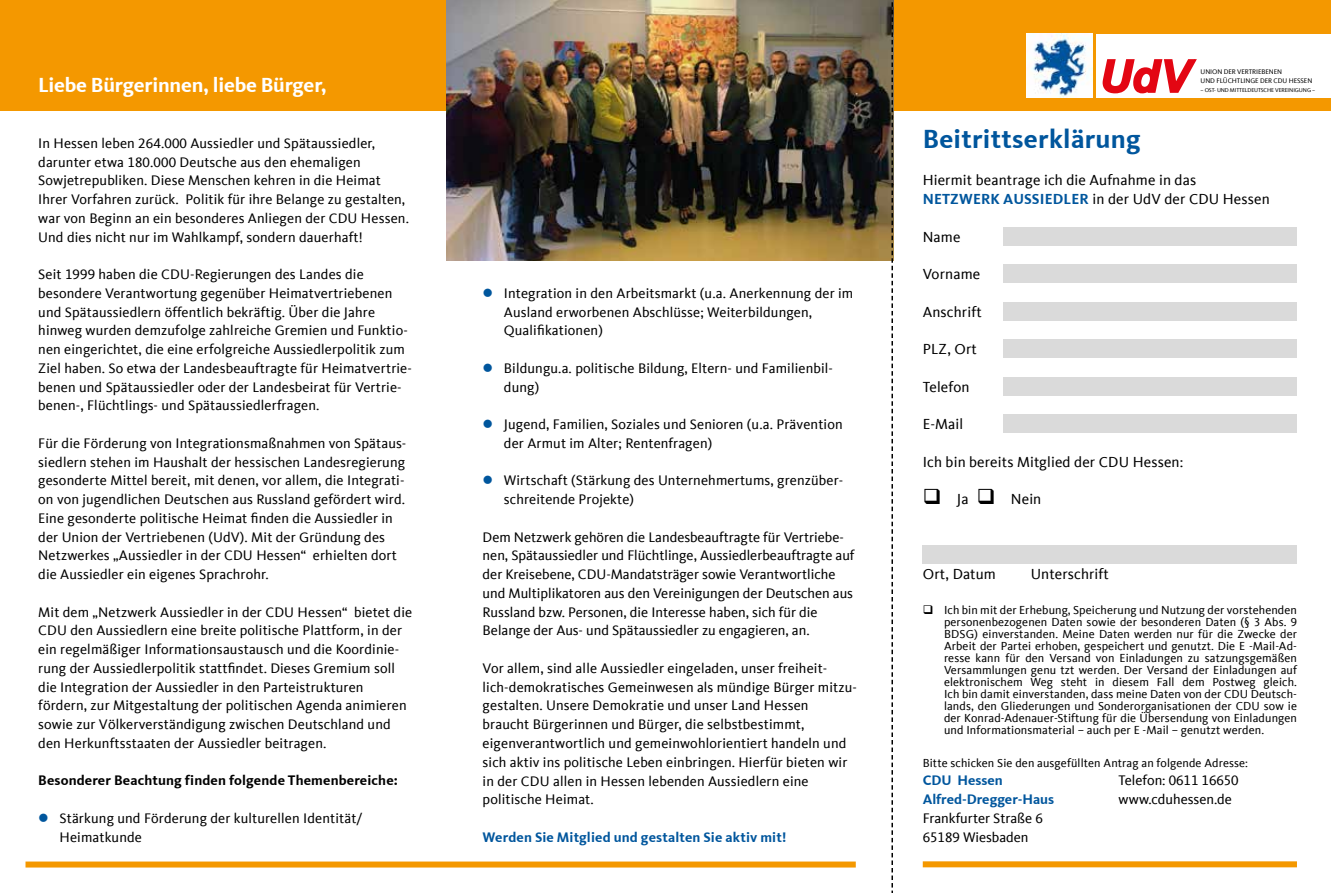
<style>
.page{position:relative;width:1331px;height:893px;background:#fff}
.page>*{position:absolute;margin:0;border:0;box-sizing:border-box;transform-origin:0 0}
.t1{font:700 27px "CDU Kievit Tab";letter-spacing:.01em;color:#00569d}
.t2{font:700 21px "CDU Kievit Tab";letter-spacing:-.01em;color:#fff}
.t3{font:15px/18.8px "CDU Kievit Tab";letter-spacing:.01em;color:#000}
.t4{font:14.25px/18.8px "CDU Kievit Tab";letter-spacing:.01em;color:#000}
.t5{font:700 14.25px/18.8px "CDU Kievit Tab";letter-spacing:.005em;color:#00569d}
.t6{font:700 14.25px "CDU Kievit Tab";letter-spacing:.01em;color:#000}
.t7{font:12px/12px "CDU Kievit Tab";letter-spacing:.01em;color:#000;text-align:justify}
.t8{font:6.9px/9.1px "CDU Kievit Tab";letter-spacing:-.01em;color:#000}
.t9{font:5.7px "CDU Kievit Tab";letter-spacing:-.02em;color:#000}
.s1{font-weight:700;color:#00569d}
</style>
<div class="page">
<div style="left:0;top:0;width:1331px;height:110px;background:#f49800"></div>
<div style="left:1003px;top:227px;width:294px;height:19px;background:#dadada"></div>
<div style="left:1003px;top:264px;width:294px;height:19px;background:#dadada"></div>
<div style="left:1003px;top:302px;width:294px;height:19px;background:#dadada"></div>
<div style="left:1003px;top:339px;width:294px;height:19px;background:#dadada"></div>
<div style="left:1003px;top:377px;width:294px;height:19px;background:#dadada"></div>
<div style="left:1003px;top:414px;width:294px;height:19px;background:#dadada"></div>
<div style="left:923px;top:545px;width:374px;height:19px;background:#dadada"></div>
<div style="left:26px;top:861px;width:830px;height:6px;background:#f49800"></div>
<div style="left:923px;top:861px;width:374px;height:6px;background:#f49800"></div>
<div style="left:1096px;top:34px;width:235px;height:64px;background:#fff"></div>
<img style="left:1026px;top:34px;width:67px;height:64px">
<svg style="left:1102px;top:59px;width:95px;height:35px"></svg>
<img style="left:446px;top:0;width:445px;height:260px">
<svg style="left:891px;top:0;width:2px;height:893px"></svg>
<h2 class="t2" style="left:38px;top:77px;width:290px">Liebe Bürgerinnen, liebe Bürger,</h2>
<p class="t4" style="left:38px;top:134px;width:372px">In Hessen leben 264.000 Aussiedler und Spätaussiedler, darunter etwa 180.000 Deutsche aus den ehemaligen Sowjetrepubliken. Diese Menschen kehren in die Heimat Ihrer Vorfahren zurück. Politik für ihre Belange zu gestalten, war von Beginn an ein besonderes Anliegen der CDU Hessen.<br>Und dies nicht nur im Wahlkampf, sondern dauerhaft!</p>
<p class="t4" style="left:38px;top:265px;width:375px">Seit 1999 haben die CDU-Regierungen des Landes die besondere Verantwortung gegenüber Heimatvertriebenen und Spätaussiedlern öffentlich bekräftig. Über die Jahre hinweg wurden demzufolge zahlreiche Gremien und Funktio&shy;nen eingerichtet, die eine erfolgreiche Aussiedlerpolitik zum Ziel haben. So etwa der Landesbeauftragte für Heimatvertrie&shy;benen und Spätaussiedler oder der Landesbeirat für Vertrie&shy;benen-, Flüchtlings- und Spätaussiedlerfragen.</p>
<p class="t4" style="left:38px;top:434px;width:370px">Für die Förderung von Integrationsmaßnahmen von Spätaus&shy;siedlern stehen im Haushalt der hessischen Landesregierung gesonderte Mittel bereit, mit denen, vor allem, die Integrati&shy;on von jugendlichen Deutschen aus Russland gefördert wird.<br>Eine gesonderte politische Heimat finden die Aussiedler in der Union der Vertriebenen (UdV). Mit der Gründung des Netzwerkes „Aussiedler in der CDU Hessen“ erhielten dort die Aussiedler ein eigenes Sprachrohr.</p>
<p class="t4" style="left:38px;top:603px;width:375px">Mit dem „Netzwerk Aussiedler in der CDU Hessen“ bietet die CDU den Aussiedlern eine breite politische Plattform, in der ein regelmäßiger Informationsaustausch und die Koordinie&shy;rung der Aussiedlerpolitik stattfindet. Dieses Gremium soll die Integration der Aussiedler in den Parteistrukturen fördern, zur Mitgestaltung der politischen Agenda animieren sowie zur Völkerverständigung zwischen Deutschland und den Herkunftsstaaten der Aussiedler beitragen.</p>
<p class="t6" style="left:38px;top:775px;width:361px">Besonderer Beachtung finden folgende Themenbereiche:</p>
<p class="t4" style="left:60px;top:809px;width:304px">Stärkung und Förderung der kulturellen Identität/<br>Heimatkunde</p>
<p class="t4" style="left:504px;top:284px;width:351px">Integration in den Arbeitsmarkt (u.a. Anerkennung der im<br>Ausland erworbenen Abschlüsse; Weiterbildungen,<br>Qualifikationen)</p>
<p class="t4" style="left:504px;top:359px;width:331px">Bildungu.a. politische Bildung, Eltern- und Familienbil&shy;dung)</p>
<p class="t4" style="left:504px;top:415px;width:340px">Jugend, Familien, Soziales und Senioren (u.a. Prävention der Armut im Alter; Rentenfragen)</p>
<p class="t4" style="left:504px;top:471px;width:341px">Wirtschaft (Stärkung des Unternehmertums, grenzüber&shy;schreitende Projekte)</p>
<p class="t4" style="left:483px;top:528px;width:373px">Dem Netzwerk gehören die Landesbeauftragte für Vertriebe&shy;nen, Spätaussiedler und Flüchtlinge, Aussiedlerbeauftragte auf der Kreisebene, CDU-Mandatsträger sowie Verantwortliche und Multiplikatoren aus den Vereinigungen der Deutschen aus Russland bzw. Personen, die Interesse haben, sich für die Belange der Aus- und Spätaussiedler zu engagieren, an.</p>
<p class="t4" style="left:483px;top:659px;width:376px">Vor allem, sind alle Aussiedler eingeladen, unser freiheit&shy;lich-demokratisches Gemeinwesen als mündige Bürger mitzu&shy;gestalten. Unsere Demokratie und unser Land Hessen braucht Bürgerinnen und Bürger, die selbstbestimmt, eigenverantwortlich und gemeinwohlorientiert handeln und sich aktiv ins politische Leben einbringen. Hierfür bieten wir in der CDU allen in Hessen lebenden Aussiedlern eine politische Heimat.</p>
<p class="t5" style="left:483px;top:829px;width:305px">Werden Sie Mitglied und gestalten Sie aktiv mit!</p>
<p class="t8" style="left:1200px;top:67px;width:113px">UNION DER VERTRIEBENEN<br>UND FLÜCHTLINGE DER CDU HESSEN</p>
<p class="t9" style="left:1200px;top:87px;width:116px">– OST- UND MITTELDEUTSCHE VEREINIGUNG –</p>
<h1 class="t1" style="left:923px;top:129px;width:220px">Beitrittserklärung</h1>
<p class="t3" style="left:923px;top:171px;width:348px">Hiermit beantrage ich die Aufnahme in das<br><span class="s1">NETZWERK AUSSIEDLER</span> in der UdV der CDU Hessen</p>
<p class="t3" style="left:923px;top:227px;width:39px">Name</p>
<p class="t3" style="left:923px;top:265px;width:59px">Vorname</p>
<p class="t3" style="left:923px;top:302px;width:60px">Anschrift</p>
<p class="t3" style="left:923px;top:340px;width:56px">PLZ, Ort</p>
<p class="t3" style="left:923px;top:377px;width:48px">Telefon</p>
<p class="t3" style="left:923px;top:415px;width:42px">E-Mail</p>
<p class="t3" style="left:923px;top:452px;width:262px">Ich bin bereits Mitglied der CDU Hessen:</p>
<p class="t3" style="left:957px;top:490px;width:13px">Ja</p>
<p class="t3" style="left:1011px;top:490px;width:32px">Nein</p>
<p class="t3" style="left:923px;top:565px;width:75px">Ort, Datum</p>
<p class="t3" style="left:1031px;top:565px;width:80px">Unterschrift</p>
<p class="t7" style="left:944px;top:604px;width:354px">Ich bin mit der Erhebung, Speicherung und Nutzung der vorstehenden personenbezogenen Daten sowie der besonderen Daten (§ 3 Abs. 9<br>BDSG) einverstanden. Meine Daten werden nur für die Zwecke der Arbeit der Partei erhoben, gespeichert und genutzt. Die E -Mail-Ad&shy;resse kann für den Versand von Einladungen zu satzungsgemäßen Versammlungen genu tzt werden. Der Versand der Einladungen auf elektronischem Weg steht in diesem Fall dem Postweg gleich.<br>Ich bin damit einverstanden, dass meine Daten von der CDU Deutsch&shy;lands, den Gliederungen und Sonderorganisationen der CDU sow ie der Konrad-Adenauer-Stiftung für die Übersendung von Einladungen und Informationsmaterial – auch per E -Mail – genutzt werden.</p>
<p class="t7" style="left:923px;top:757px;width:327px">Bitte schicken Sie den ausgefüllten Antrag an folgende Adresse:</p>
<p class="t5" style="left:923px;top:772px;width:133px">CDU Hessen<br>Alfred-Dregger-Haus</p>
<p class="t4" style="left:923px;top:809px;width:122px">Frankfurter Straße 6<br>65189 Wiesbaden</p>
<p class="t4" style="left:1119px;top:771px;width:122px">Telefon: 0611 16650 www.cduhessen.de</p>
</div>
